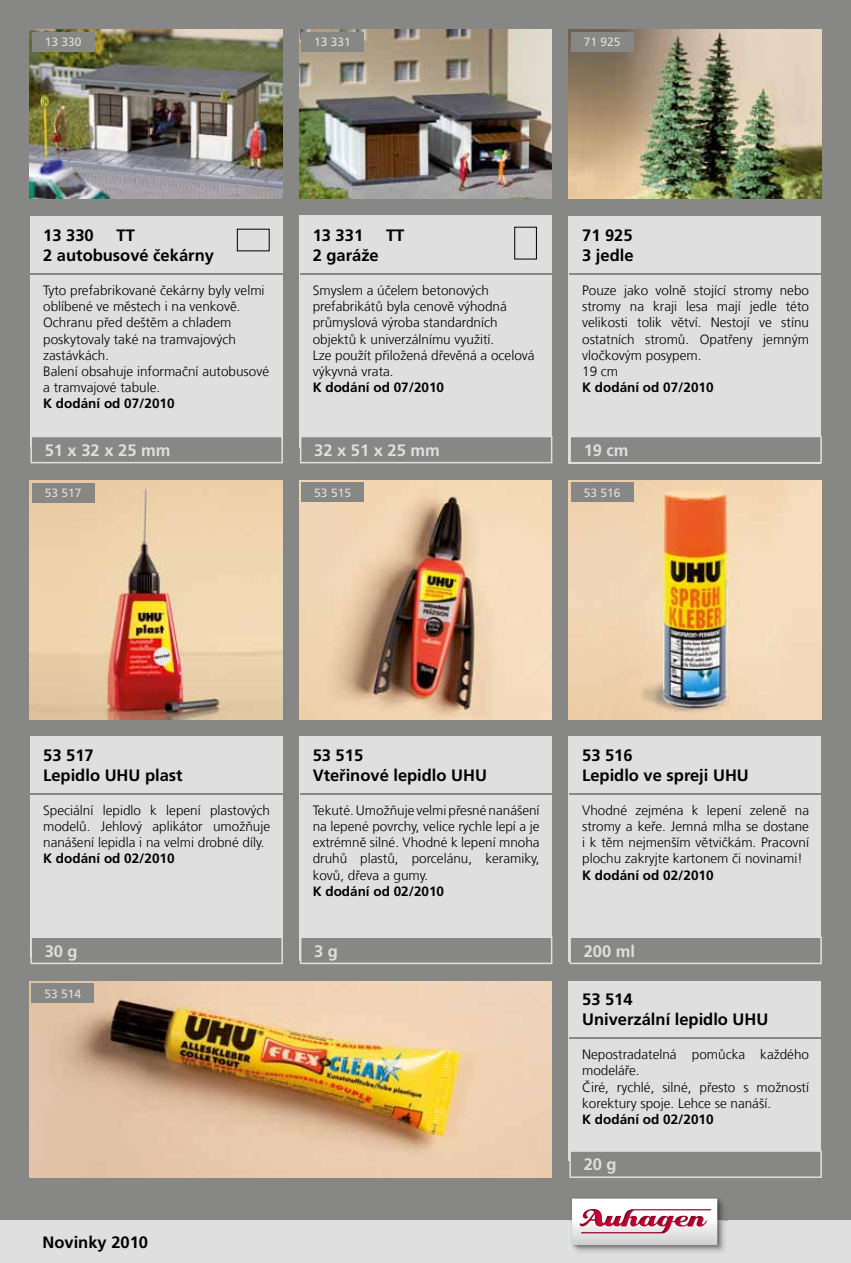
<style>
.page{position:relative;width:851px;height:1263px;background:#fff}
.page>*{position:absolute;margin:0;border:0;box-sizing:border-box;transform-origin:0 0}
.t1{font:700 16.5px/19.8px "Frutiger LT Com";color:#000}
.t2{font:700 16.5px "Frutiger LT Com";color:#dfdfe0}
.t3{font:300 13.5px/16.2px "Frutiger LT Com";color:#000}
.t4{font:700 13.5px "Frutiger LT Com";color:#000}
.t5{font:12px "Frutiger LT Com";color:#dfdfe0}
</style>
<div class="page">
<div style="left:0;top:0;width:850px;height:1263px;background:#878786"></div>
<div style="left:0;top:1220px;width:850px;height:43px;background:#dfdfe0"></div>
<img style="left:569px;top:1197px;width:154px;height:54px">
<svg style="left:572px;top:1198px;width:145px;height:47px"></svg>
<img style="left:299px;top:30px;width:252px;height:169px">
<div style="left:301px;top:32px;width:62px;height:20px;background:#878786"></div>
<img style="left:30px;top:30px;width:252px;height:169px">
<div style="left:32px;top:32px;width:62px;height:20px;background:#878786"></div>
<img style="left:568px;top:30px;width:253px;height:169px">
<div style="left:570px;top:32px;width:63px;height:20px;background:#878786"></div>
<img style="left:30px;top:480px;width:252px;height:239px">
<div style="left:32px;top:483px;width:62px;height:19px;background:#878786"></div>
<img style="left:299px;top:480px;width:252px;height:239px">
<div style="left:301px;top:482px;width:63px;height:20px;background:#878786"></div>
<img style="left:30px;top:981px;width:521px;height:197px">
<div style="left:32px;top:983px;width:62px;height:20px;background:#878786"></div>
<img style="left:568px;top:480px;width:253px;height:239px">
<div style="left:570px;top:482px;width:63px;height:20px;background:#878786"></div>
<div style="left:30px;top:216px;width:252px;height:230px;background:#dfdfe0"></div>
<div style="left:299px;top:216px;width:252px;height:232px;background:#dfdfe0"></div>
<div style="left:514px;top:227px;width:22px;height:32px;border:1px solid #000"></div>
<div style="left:568px;top:216px;width:253px;height:247px;background:#dfdfe0"></div>
<div style="left:568px;top:737px;width:253px;height:225px;background:#dfdfe0"></div>
<div style="left:568px;top:981px;width:253px;height:179px;background:#dfdfe0"></div>
<div style="left:30px;top:737px;width:252px;height:221px;background:#dfdfe0"></div>
<div style="left:299px;top:737px;width:252px;height:224px;background:#dfdfe0"></div>
<hr style="left:30px;top:273px;width:267px;height:1px;background:#878786">
<svg style="left:30px;top:436px;width:253px;height:27px"></svg>
<hr style="left:300px;top:273px;width:266px;height:1px;background:#878786">
<svg style="left:300px;top:436px;width:252px;height:27px"></svg>
<div style="left:571px;top:437px;width:250px;height:25px;background:#878786"></div>
<hr style="left:569px;top:273px;width:266px;height:1px;background:#878786">
<hr style="left:569px;top:793px;width:266px;height:1px;background:#878786">
<svg style="left:569px;top:938px;width:252px;height:26px;background:#8c8c8b"></svg>
<hr style="left:569px;top:1037px;width:266px;height:2px;background:#878786">
<svg style="left:569px;top:1151px;width:252px;height:27px"></svg>
<hr style="left:30px;top:793px;width:267px;height:1px;background:#878786">
<svg style="left:30px;top:936px;width:253px;height:28px"></svg>
<hr style="left:300px;top:793px;width:266px;height:1px;background:#878786">
<svg style="left:300px;top:936px;width:252px;height:28px;background:#929291"></svg>
<p class="t5" style="left:45px;top:35px;width:38px">13 330</p>
<p class="t5" style="left:314px;top:35px;width:38px">13 331</p>
<p class="t5" style="left:583px;top:35px;width:38px">71 925</p>
<p class="t1" style="left:43px;top:226px;width:52px">13 330</p>
<p class="t1" style="left:43px;top:226px;width:172px;text-align:center">TT<br>2 autobusové čekárny</p>
<p class="t3" style="left:43px;top:282px;width:227px">Tyto prefabrikované čekárny byly velmi oblíbené ve městech i na venkově.<br>Ochranu před deštěm a chladem poskytovaly také na tramvajových zastávkách.<br>Balení obsahuje informační autobusové a tramvajové tabule.</p>
<p class="t4" style="left:43px;top:396px;width:133px">K dodání od 07/2010</p>
<p class="t2" style="left:45px;top:440px;width:127px">51 x 32 x 25 mm</p>
<p class="t1" style="left:312px;top:226px;width:52px">13 331</p>
<p class="t1" style="left:386px;top:226px;width:20px">TT</p>
<p class="t1" style="left:312px;top:245px;width:68px">2 garáže</p>
<p class="t3" style="left:312px;top:282px;width:223px">Smyslem a účelem betonových prefabrikátů byla cenově výhodná průmyslová výroba standardních objektů k univerzálnímu využití.<br>Lze použít přiložená dřevěná a ocelová výkyvná vrata.</p>
<p class="t4" style="left:312px;top:379px;width:133px">K dodání od 07/2010</p>
<p class="t1" style="left:582px;top:226px;width:53px">71 925<br>3 jedle</p>
<p class="t3" style="left:582px;top:282px;width:228px">Pouze jako volně stojící stromy nebo stromy na kraji lesa mají jedle této velikosti tolik větví. Nestojí ve stínu ostatních stromů. Opatřeny jemným vločkovým posypem.<br>19 cm</p>
<p class="t4" style="left:582px;top:379px;width:133px">K dodání od 07/2010</p>
<p class="t2" style="left:314px;top:440px;width:127px">32 x 51 x 25 mm</p>
<p class="t2" style="left:583px;top:440px;width:46px">19 cm</p>
<p class="t5" style="left:45px;top:486px;width:38px">53 517</p>
<p class="t5" style="left:314px;top:486px;width:38px">53 515</p>
<p class="t5" style="left:583px;top:486px;width:38px">53 516</p>
<p class="t1" style="left:43px;top:745px;width:141px">53 517<br>Lepidlo UHU plast</p>
<p class="t3" style="left:43px;top:802px;width:228px;text-align:justify">Speciální lepidlo k lepení plastových modelů. Jehlový aplikátor umožňuje nanášení lepidla i na velmi drobné díly.</p>
<p class="t4" style="left:43px;top:851px;width:133px">K dodání od 02/2010</p>
<p class="t2" style="left:45px;top:941px;width:35px">30 g</p>
<p class="t5" style="left:45px;top:986px;width:38px">53 514</p>
<p class="t1" style="left:43px;top:1232px;width:107px">Novinky 2010</p>
<p class="t1" style="left:312px;top:745px;width:176px">53 515<br>Vteřinové lepidlo UHU</p>
<p class="t3" style="left:312px;top:802px;width:228px;text-align:justify">Tekuté. Umožňuje velmi přesné nanášení na lepené povrchy, velice rychle lepí a je extrémně silné. Vhodné k lepení mnoha druhů plastů, porcelánu, keramiky, kovů, dřeva a gumy.</p>
<p class="t4" style="left:312px;top:883px;width:133px">K dodání od 02/2010</p>
<p class="t2" style="left:314px;top:941px;width:25px">3 g</p>
<p class="t1" style="left:582px;top:745px;width:168px">53 516<br>Lepidlo ve spreji UHU</p>
<p class="t3" style="left:582px;top:802px;width:228px;text-align:justify">Vhodné zejména k lepení zeleně na stromy a keře. Jemná mlha se dostane i k těm nejmenším větvičkám. Pracovní plochu zakryjte kartonem či novinami!</p>
<p class="t4" style="left:582px;top:867px;width:133px">K dodání od 02/2010</p>
<p class="t2" style="left:583px;top:941px;width:53px">200 ml</p>
<p class="t1" style="left:582px;top:990px;width:188px">53 514<br>Univerzální lepidlo UHU</p>
<p class="t3" style="left:582px;top:1046px;width:228px">Nepostradatelná pomůcka každého modeláře.<br>Čiré, rychlé, silné, přesto s možností korektury spoje. Lehce se nanáší.</p>
<p class="t4" style="left:582px;top:1111px;width:133px">K dodání od 02/2010</p>
<p class="t2" style="left:583px;top:1155px;width:35px">20 g</p>
</div>
